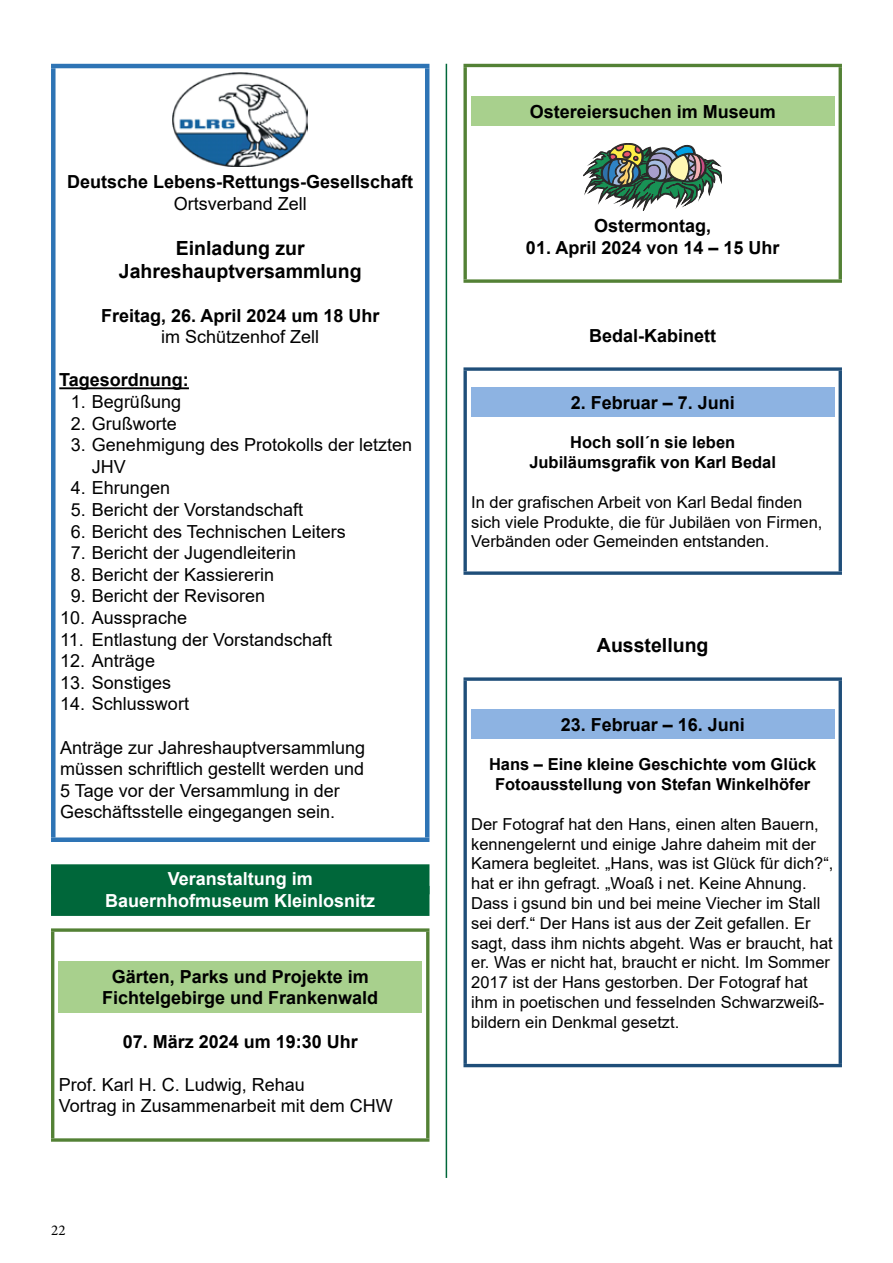
<style>
.page{position:relative;width:893px;height:1263px;background:#fff}
.page>*{position:absolute;margin:0;border:0;box-sizing:border-box;transform-origin:0 0}
.t1{font:700 19.5px/23.4px "Arial";color:#000;text-align:center}
.t2{font:18px/21.6px "Arial";color:#000}
.t3{font:700 18px/21.6px "Arial";color:#000;text-align:center}
.t4{font:700 18px/21.6px "Arial";color:#fff;text-align:center}
.t5{font:16.5px/19.8px "Arial";color:#000}
.t6{font:700 16.5px/19.8px "Arial";color:#000;text-align:center}
.t7{font:15px "Minion Pro";color:#000}
</style>
<div class="page">
<div style="left:51px;top:864px;width:378px;height:30px;background:#00673a"></div>
<div style="left:51px;top:886px;width:378px;height:30px;background:#00673a"></div>
<hr style="left:51px;top:64px;width:378px;height:4px;background:#2e74b5">
<div style="left:51px;top:68px;width:5px;height:769px;background:#2e74b5"></div>
<hr style="left:425px;top:68px;width:4px;height:769px;background:#2e74b5">
<div style="left:51px;top:837px;width:378px;height:5px;background:#2e74b5"></div>
<hr style="left:59px;top:387px;width:130px;height:2px;background:#000">
<img style="left:173px;top:72px;width:135px;height:95px">
<svg style="left:51px;top:928px;width:378px;height:4px;background:#6d9453"></svg>
<hr style="left:51px;top:932px;width:3px;height:206px;background:#538135">
<hr style="left:426px;top:932px;width:3px;height:206px;background:#538135">
<svg style="left:51px;top:1138px;width:378px;height:4px;background:#6d9454"></svg>
<div style="left:59px;top:961px;width:363px;height:30px;background:#a8d08d"></div>
<div style="left:59px;top:983px;width:363px;height:29px;background:#a8d08d"></div>
<hr style="left:463px;top:64px;width:379px;height:3px;background:#538135">
<svg style="left:463px;top:67px;width:4px;height:212px"></svg>
<hr style="left:839px;top:67px;width:3px;height:212px;background:#538135">
<svg style="left:463px;top:279px;width:379px;height:4px;background:#6d9454"></svg>
<div style="left:471px;top:97px;width:363px;height:29px;background:#a8d08d"></div>
<svg style="left:584px;top:143px;width:138px;height:67px"></svg>
<svg style="left:463px;top:367px;width:379px;height:4px;background:#41698d"></svg>
<svg style="left:463px;top:371px;width:4px;height:200px"></svg>
<hr style="left:839px;top:371px;width:3px;height:200px;background:#1f4e79">
<svg style="left:463px;top:571px;width:379px;height:4px;background:#41698d"></svg>
<div style="left:471px;top:387px;width:363px;height:30px;background:#8db3e2"></div>
<svg style="left:463px;top:677px;width:379px;height:4px;background:#41698d"></svg>
<svg style="left:463px;top:681px;width:4px;height:383px;background:#41698d"></svg>
<hr style="left:839px;top:681px;width:3px;height:383px;background:#1f4e79">
<hr style="left:463px;top:1064px;width:379px;height:3px;background:#1f4e79">
<div style="left:471px;top:709px;width:363px;height:30px;background:#8db3e2"></div>
<hr style="left:446px;top:64px;width:1px;height:1114px;background:#00673a">
<p class="t3" style="left:67px;top:171px;width:348px">Deutsche Lebens-Rettungs-Gesellschaft</p>
<p class="t2" style="left:174px;top:193px;width:135px">Ortsverband Zell</p>
<p class="t1" style="left:119px;top:237px;width:244px">Einladung zur<br>Jahreshauptversammlung</p>
<p class="t3" style="left:101px;top:305px;width:280px">Freitag, 26. April 2024 um 18 Uhr</p>
<p class="t2" style="left:161px;top:326px;width:160px">im Schützenhof Zell</p>
<p class="t3" style="left:59px;top:369px;width:131px">Tagesordnung:</p>
<p class="t2" style="left:71px;top:391px;width:112px">1. Begrüßung</p>
<p class="t2" style="left:71px;top:412px;width:108px">2. Grußworte</p>
<p class="t2" style="left:92px;top:434px;width:322px;text-indent:-21px">3. Genehmigung des Protokolls der letzten<br>JHV</p>
<p class="t2" style="left:71px;top:477px;width:101px">4. Ehrungen</p>
<p class="t2" style="left:71px;top:499px;width:234px">5. Bericht der Vorstandschaft</p>
<p class="t2" style="left:71px;top:520px;width:277px">6. Bericht des Technischen Leiters</p>
<p class="t2" style="left:71px;top:542px;width:227px">7. Bericht der Jugendleiterin</p>
<p class="t2" style="left:71px;top:564px;width:205px">8. Bericht der Kassiererin</p>
<p class="t2" style="left:71px;top:585px;width:196px">9. Bericht der Revisoren</p>
<p class="t2" style="left:60px;top:607px;width:128px">10. Aussprache</p>
<p class="t2" style="left:60px;top:628px;width:274px">11. Entlastung der Vorstandschaft</p>
<p class="t2" style="left:60px;top:650px;width:96px">12. Anträge</p>
<p class="t2" style="left:60px;top:672px;width:112px">13. Sonstiges</p>
<p class="t2" style="left:60px;top:693px;width:130px">14. Schlusswort</p>
<p class="t2" style="left:60px;top:736px;width:307px">Anträge zur Jahreshauptversammlung müssen schriftlich gestellt werden und 5 Tage vor der Versammlung in der Geschäftsstelle eingegangen sein.</p>
<p class="t4" style="left:105px;top:868px;width:272px">Veranstaltung im<br>Bauernhofmuseum Kleinlosnitz</p>
<p class="t3" style="left:102px;top:966px;width:278px">Gärten, Parks und Projekte im<br>Fichtelgebirge und Frankenwald</p>
<p class="t3" style="left:123px;top:1031px;width:237px">07. März 2024 um 19:30 Uhr</p>
<p class="t2" style="left:59px;top:1073px;width:336px">Prof. Karl H. C. Ludwig, Rehau<br>Vortrag in Zusammenarbeit mit dem CHW</p>
<p class="t7" style="left:51px;top:1220px;width:16px">22</p>
<p class="t3" style="left:530px;top:101px;width:248px">Ostereiersuchen im Museum</p>
<p class="t3" style="left:594px;top:215px;width:119px">Ostermontag,</p>
<p class="t3" style="left:526px;top:237px;width:255px">01. April 2024 von 14 – 15 Uhr</p>
<p class="t3" style="left:589px;top:325px;width:129px">Bedal-Kabinett</p>
<p class="t3" style="left:571px;top:392px;width:166px">2. Februar – 7. Juni</p>
<p class="t6" style="left:529px;top:433px;width:248px">Hoch soll´n sie leben<br>Jubiläumsgrafik von Karl Bedal</p>
<p class="t5" style="left:471px;top:492px;width:353px">In der grafischen Arbeit von Karl Bedal finden sich viele Produkte, die für Jubiläen von Firmen,<br>Verbänden oder Gemeinden entstanden.</p>
<p class="t1" style="left:597px;top:633px;width:113px">Ausstellung</p>
<p class="t3" style="left:561px;top:714px;width:186px">23. Februar – 16. Juni</p>
<p class="t6" style="left:489px;top:755px;width:329px">Hans – Eine kleine Geschichte vom Glück<br>Fotoausstellung von Stefan Winkelhöfer</p>
<p class="t5" style="left:471px;top:814px;width:364px">Der Fotograf hat den Hans, einen alten Bauern, kennengelernt und einige Jahre daheim mit der Kamera begleitet. „Hans, was ist Glück für dich?“, hat er ihn gefragt. „Woaß i net. Keine Ahnung.<br>Dass i gsund bin und bei meine Viecher im Stall sei derf.“ Der Hans ist aus der Zeit gefallen. Er sagt, dass ihm nichts abgeht. Was er braucht, hat er. Was er nicht hat, braucht er nicht. Im Sommer 2017 ist der Hans gestorben. Der Fotograf hat ihm in poetischen und fesselnden Schwarzweiß&shy;bildern ein Denkmal gesetzt.</p>
</div>
